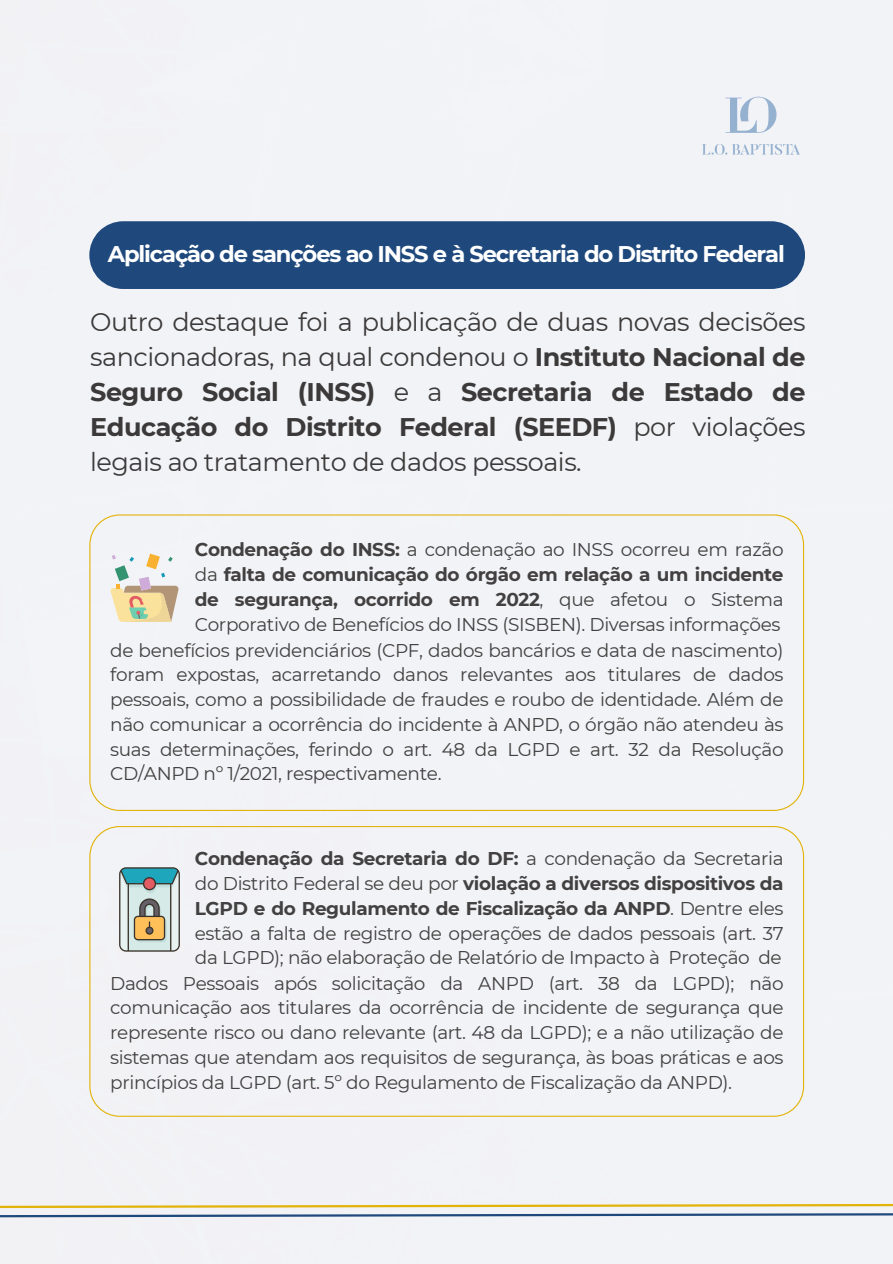
<style>
.page{position:relative;width:893px;height:1264px;background:#fff}
.page>*{position:absolute;margin:0;border:0;box-sizing:border-box;transform-origin:0 0}
.t1{font:25.5px/34.8px "Montserrat";letter-spacing:-.02em;color:#3b3939;text-align:justify}
.t2{font:700 22.65px "Montserrat";letter-spacing:-.05em;color:#fff}
.t3{font:18.45px/24.8px "Montserrat";letter-spacing:-.02em;color:#424040;text-align:justify}
.s1{font-weight:700}
</style>
<div class="page">
<div style="left:0;top:0;width:892px;height:1263px;background:#f2f3f6"></div>
<svg style="left:0;top:1202px;width:892px;height:16px"></svg>
<img style="left:697px;top:89px;width:107px;height:73px">
<div style="left:89px;top:221px;width:715px;height:68px;background:#1f497d"></div>
<div style="left:89px;top:514px;width:715px;height:296px;background:#f2f3f6"></div>
<div style="left:89px;top:826px;width:715px;height:290px;background:#f2f3f6"></div>
<svg style="left:110px;top:553px;width:69px;height:69px"></svg>
<svg style="left:119px;top:867px;width:61px;height:84px;background:#a6b6ac"></svg>
<h2 class="t2" style="left:108px;top:240px;width:678px">Aplicação de sanções ao INSS e à Secretaria do Distrito Federal</h2>
<p class="t1" style="left:90px;top:305px;width:716px">Outro destaque foi a publicação de duas novas decisões sancionadoras, na qual condenou o <span class="s1">Instituto Nacional de Seguro Social (INSS)</span> e a <span class="s1">Secretaria de Estado de Educação do Distrito Federal (SEEDF)</span> por violações legais ao tratamento de dados pessoais.</p>
<h1 class="t3" style="left:195px;top:537px;width:590px"><span class="s1">Condenação do INSS:</span> a condenação ao INSS ocorreu em razão da <span class="s1">falta de comunicação do órgão em relação a um incidente de segurança, ocorrido em 2022</span>, que afetou o Sistema Corporativo de Benefícios do INSS (SISBEN). Diversas informações</h1>
<p class="t3" style="left:110px;top:637px;width:674px">de benefícios previdenciários (CPF, dados bancários e data de nascimento) foram expostas, acarretando danos relevantes aos titulares de dados pessoais, como a possibilidade de fraudes e roubo de identidade. Além de não comunicar a ocorrência do incidente à ANPD, o órgão não atendeu às suas determinações, ferindo o art. 48 da LGPD e art. 32 da Resolução CD/ANPD nº 1/2021, respectivamente.</p>
<p class="t3" style="left:195px;top:846px;width:590px"><span class="s1">Condenação da Secretaria do DF:</span> a condenação da Secretaria do Distrito Federal se deu por <span class="s1">violação a diversos dispositivos da LGPD e do Regulamento de Fiscalização da ANPD</span>. Dentre eles estão a falta de registro de operações de dados pessoais (art. 37 da LGPD); não elaboração de Relatório de Impacto à Proteção de</p>
<p class="t3" style="left:110px;top:970px;width:674px">Dados Pessoais após solicitação da ANPD (art. 38 da LGPD); não comunicação aos titulares da ocorrência de incidente de segurança que represente risco ou dano relevante (art. 48 da LGPD); e a não utilização de sistemas que atendam aos requisitos de segurança, às boas práticas e aos princípios da LGPD (art. 5º do Regulamento de Fiscalização da ANPD).</p>
</div>
